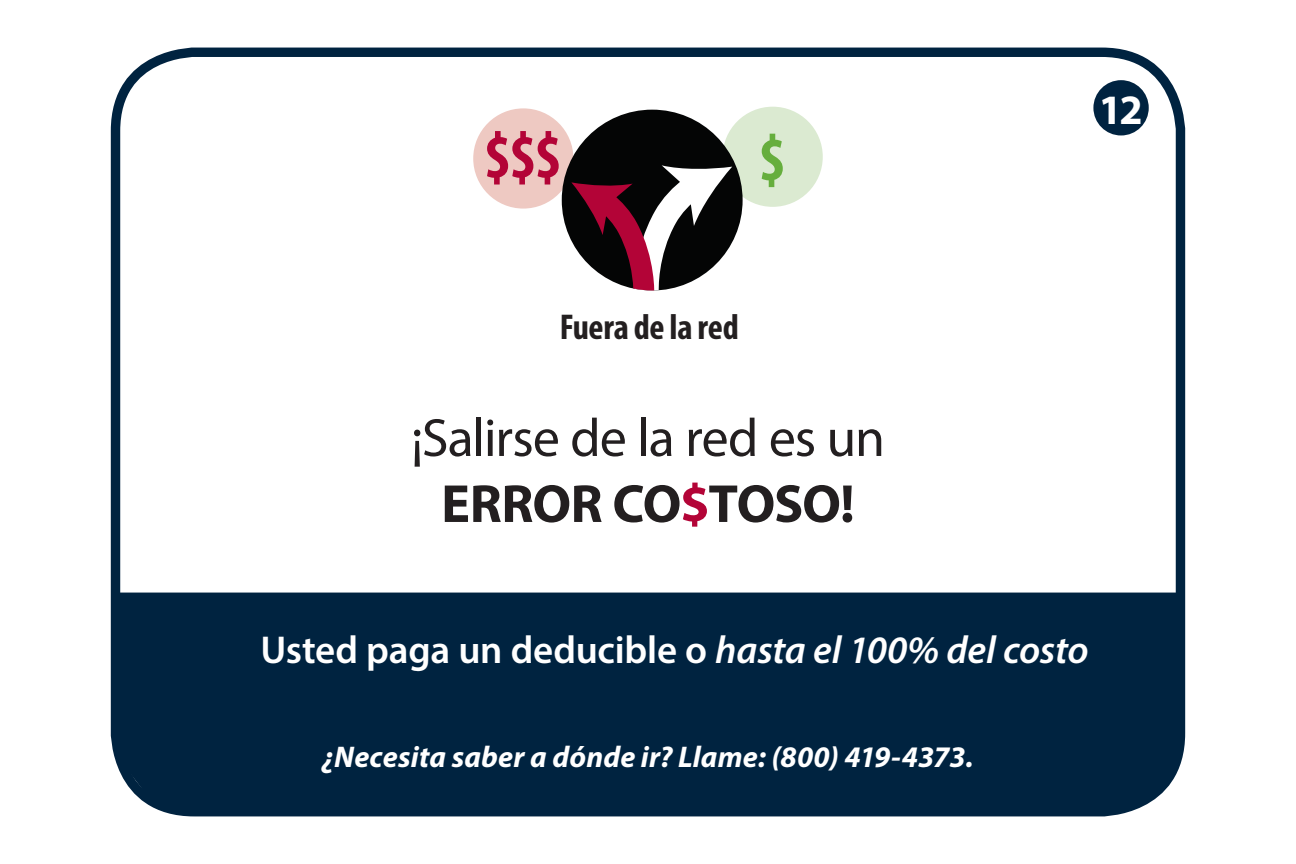
<style>
.page{position:relative;width:1296px;height:864px;background:#fff}
.page>*{position:absolute;margin:0;border:0;box-sizing:border-box;transform-origin:0 0}
.t1{font:700 condensed 66px "Myriad Pro";color:#b30437}
.t2{font:700 condensed 66px "Myriad Pro";color:#66ae3d}
.t3{font:54px/66px "Myriad Pro";letter-spacing:-.02em;color:#231f20;text-align:center}
.t4{font:700 42px "Myriad Pro";color:#fff}
.t5{font:600 39px "Myriad Pro";letter-spacing:-.005em;color:#fff}
.t6{font:700 condensed 36px "Myriad Pro";letter-spacing:-.01em;color:#231f20}
.t7{font:italic 700 30px "Myriad Pro";letter-spacing:.005em;color:#fff}
.s1{font-weight:700}
.s2{font-weight:700;color:#b30437}
.s3{font-style:italic}
</style>
<div class="page">
<div style="left:111px;top:48px;width:1074px;height:768px;border:9px solid #002340;border-radius:79px"></div>
<div style="left:1093px;top:80px;width:56px;height:55px;background:#002340;border-radius:50%"></div>
<div style="left:117px;top:593px;width:1062px;height:216px;background:#002340"></div>
<div style="left:473px;top:108px;width:100px;height:101px;background:#eec9c2;border-radius:50%"></div>
<div style="left:723px;top:107px;width:100px;height:100px;background:#dbead1;border-radius:50%"></div>
<div style="left:562px;top:110px;width:181px;height:180px;background:#040505;border-radius:50%"></div>
<svg style="left:571px;top:165px;width:161px;height:125px"></svg>
<h1 class="t1" style="left:483px;top:116px;width:80px">$$$</h1>
<h1 class="t2" style="left:758px;top:118px;width:30px">$</h1>
<h3 class="t4" style="left:1099px;top:82px;width:45px">12</h3>
<p class="t6" style="left:560px;top:305px;width:181px">Fuera de la red</p>
<h2 class="t3" style="left:411px;top:404px;width:476px">¡Salirse de la red es un<br><span class="s1">ERROR CO</span><span class="s2">$</span><span class="s1">TOSO!</span></h2>
<h3 class="t5" style="left:260px;top:626px;width:830px">Usted paga un deducible o <span class="s3">hasta el 100% del costo</span></h3>
<p class="t7" style="left:322px;top:737px;width:653px">¿Necesita saber a dónde ir? Llame: (800) 419-4373.</p>
</div>
